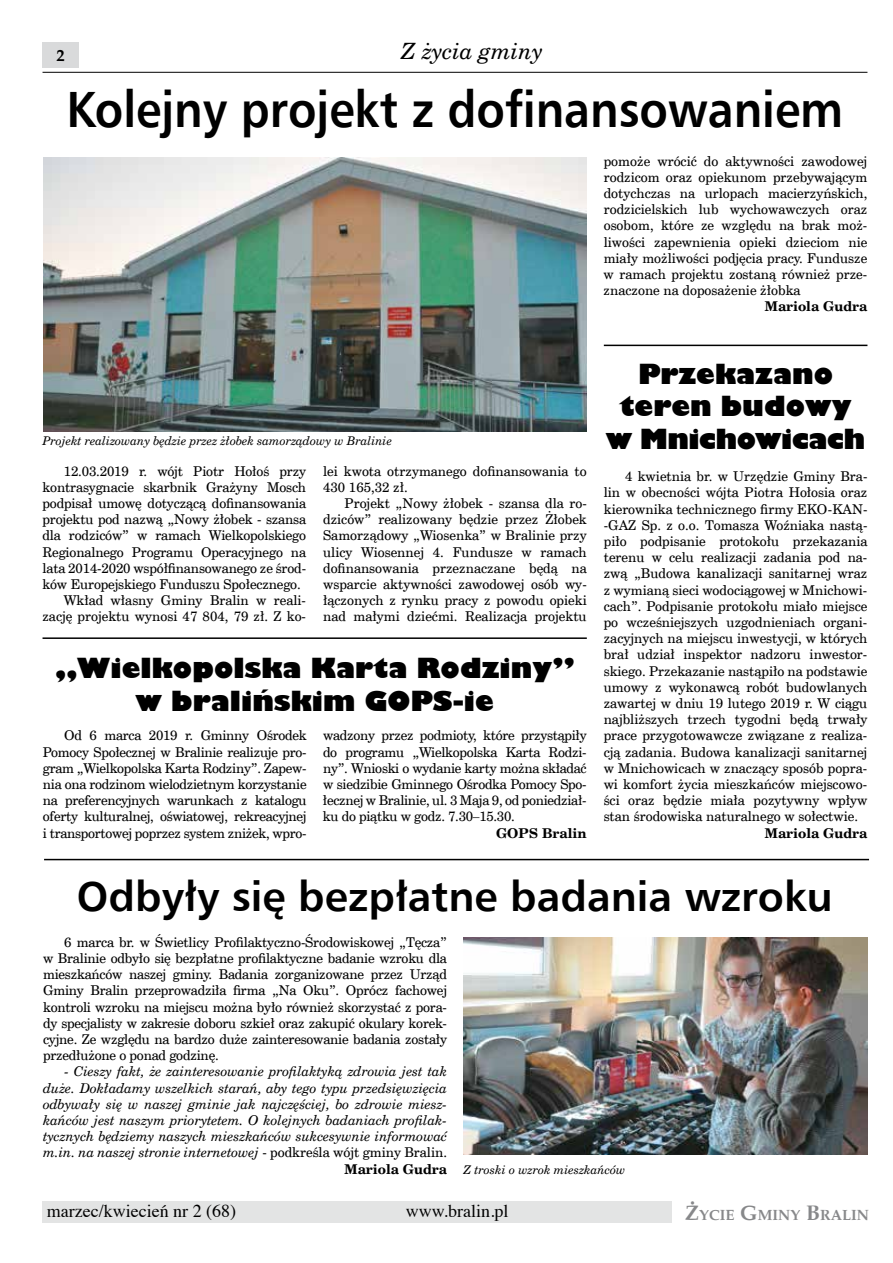
<style>
.page{position:relative;width:893px;height:1263px;background:#fff}
.page>*{position:absolute;margin:0;border:0;box-sizing:border-box;transform-origin:0 0}
.t1{font:700 51px "Humnst 777 EU";color:#000;scale:.9 1}
.t2{font:700 42px "Humnst 777 EU";color:#000}
.t3{font:800 27px/32.4px "Gilbert";color:#000;text-align:center}
.t4{font:italic 22.5px "Cent Schbook EU";color:#000}
.t5{font:18px "Times";color:#000}
.t6{font:700 16.5px "Palm Springs";color:#000}
.t7{font:700 14.7px "Palm Springs";color:#87888a}
.t8{font:13.5px/16.2px "Cent Schbook EU";letter-spacing:-.01em;color:#000;text-align:justify}
.t9{font:italic 13.5px/16.2px "Cent Schbook EU";color:#000;text-align:right}
.t10{font:700 13.5px "Cent Schbook EU";color:#000}
.t11{font:italic 12px "Cent Schbook EU";color:#000}
.s1{font-style:normal}
.s2{font-weight:700;font-style:normal}
.s3{font-size:21px}
</style>
<div class="page">
<div style="left:43px;top:1201px;width:629px;height:21px;background:#e3e4e4"></div>
<div style="left:43px;top:43px;width:36px;height:25px;background:#d9dadb"></div>
<hr style="left:43px;top:72px;width:824px;height:1px;background:#000">
<img style="left:463px;top:937px;width:404px;height:217px">
<img style="left:43px;top:158px;width:544px;height:274px">
<hr style="left:43px;top:637px;width:544px;height:2px;background:#000">
<hr style="left:44px;top:859px;width:825px;height:1px;background:#000">
<hr style="left:604px;top:345px;width:263px;height:1px;background:#000">
<p class="t6" style="left:56px;top:46px;width:10px">2</p>
<h3 class="t4" style="left:401px;top:37px;width:143px">Z życia gminy</h3>
<h1 class="t1" style="left:67px;top:77px;width:864px">Kolejny projekt z dofinansowaniem</h1>
<p class="t8" style="left:604px;top:153px;width:265px">pomoże wrócić do aktywności zawodowej rodzicom oraz opiekunom przebywającym dotychczas na urlopach macierzyńskich, rodzicielskich lub wychowawczych oraz osobom, które ze względu na brak moż&shy;liwości zapewnienia opieki dzieciom nie miały możliwości podjęcia pracy. Fundusze w ramach projektu zostaną również prze&shy;znaczone na doposażenie żłobka</p>
<p class="t10" style="left:765px;top:298px;width:104px">Mariola Gudra</p>
<p class="t11" style="left:43px;top:433px;width:351px">Projekt realizowany będzie przez żłobek samorządowy w Bralinie</p>
<p class="t8" style="left:64px;top:463px;width:244px">12.03.2019 r. wójt Piotr Hołoś przy</p>
<p class="t8" style="left:42px;top:479px;width:265px">kontrasygnacie skarbnik Grażyny Mosch</p>
<p class="t8" style="left:42px;top:496px;width:265px">podpisał umowę dotyczącą dofinansowania</p>
<p class="t8" style="left:42px;top:512px;width:265px">projektu pod nazwą „Nowy żłobek - szansa</p>
<p class="t8" style="left:42px;top:528px;width:265px">dla rodziców” w ramach Wielkopolskiego</p>
<p class="t8" style="left:42px;top:544px;width:265px">Regionalnego Programu Operacyjnego na</p>
<p class="t8" style="left:42px;top:560px;width:265px">lata 2014-2020 współfinansowanego ze środ-</p>
<p class="t8" style="left:42px;top:577px;width:260px">ków Europejskiego Funduszu Społecznego.</p>
<p class="t8" style="left:64px;top:593px;width:244px">Wkład własny Gminy Bralin w reali-</p>
<p class="t8" style="left:42px;top:609px;width:265px">zację projektu wynosi 47 804, 79 zł. Z ko-</p>
<p class="t8" style="left:323px;top:463px;width:265px">lei kwota otrzymanego dofinansowania to<br>430 165,32 zł.</p>
<p class="t8" style="left:323px;top:496px;width:265px;text-indent:21px">Projekt „Nowy żłobek - szansa dla ro&shy;dziców” realizowany będzie przez Żłobek Samorządowy „Wiosenka” w Bralinie przy ulicy Wiosennej 4. Fundusze w ramach dofinansowania przeznaczane będą na wsparcie aktywności zawodowej osób wy&shy;łączonych z rynku pracy z powodu opieki nad małymi dziećmi. Realizacja projektu</p>
<h3 class="t3" style="left:55px;top:652px;width:521px">„Wielkopolska Karta Rodziny” w bralińskim GOPS-ie</h3>
<p class="t8" style="left:43px;top:728px;width:265px;text-indent:21px">Od 6 marca 2019 r. Gminny Ośrodek Pomocy Społecznej w Bralinie realizuje pro&shy;gram „Wielkopolska Karta Rodziny”. Zapew&shy;nia ona rodzinom wielodzietnym korzystanie na preferencyjnych warunkach z katalogu oferty kulturalnej, oświatowej, rekreacyjnej i transportowej poprzez system zniżek, wpro-</p>
<p class="t8" style="left:323px;top:728px;width:265px">wadzony przez podmioty, które przystąpiły do programu „Wielkopolska Karta Rodzi&shy;ny”. Wnioski o wydanie karty można składać w siedzibie Gminnego Ośrodka Pomocy Spo&shy;łecznej w Bralinie, ul. 3 Maja 9, od poniedział&shy;ku do piątku w godz. 7.30–15.30.</p>
<p class="t10" style="left:496px;top:824px;width:92px">GOPS Bralin</p>
<h3 class="t3" style="left:606px;top:358px;width:261px">Przekazano teren budowy w Mnichowicach</h3>
<p class="t8" style="left:604px;top:469px;width:265px;text-indent:21px">4 kwietnia br. w Urzędzie Gminy Bra&shy;lin w obecności wójta Piotra Hołosia oraz kierownika technicznego firmy EKO-KAN--GAZ Sp. z o.o. Tomasza Woźniaka nastą&shy;piło podpisanie protokołu przekazania terenu w celu realizacji zadania pod na&shy;zwą „Budowa kanalizacji sanitarnej wraz z wymianą sieci wodociągowej w Mnichowi&shy;cach”. Podpisanie protokołu miało miejsce po wcześniejszych uzgodnieniach organi&shy;zacyjnych na miejscu inwestycji, w których brał udział inspektor nadzoru inwestor&shy;skiego. Przekazanie nastąpiło na podstawie umowy z wykonawcą robót budowlanych zawartej w dniu 19 lutego 2019 r. W ciągu najbliższych trzech tygodni będą trwały prace przygotowawcze związane z realiza&shy;cją zadania. Budowa kanalizacji sanitarnej w Mnichowicach w znaczący sposób popra&shy;wi komfort życia mieszkańców miejscowo&shy;ści oraz będzie miała pozytywny wpływ stan środowiska naturalnego w sołectwie.</p>
<p class="t10" style="left:765px;top:824px;width:104px">Mariola Gudra</p>
<h2 class="t2" style="left:77px;top:870px;width:757px">Odbyły się bezpłatne badania wzroku</h2>
<p class="t8" style="left:43px;top:934px;width:406px;text-indent:21px">6 marca br. w Świetlicy Profilaktyczno-Środowiskowej „Tęcza” w Bralinie odbyło się bezpłatne profilaktyczne badanie wzroku dla mieszkańców naszej gminy. Badania zorganizowane przez Urząd Gminy Bralin przeprowadziła firma „Na Oku”. Oprócz fachowej kontroli wzroku na miejscu można było również skorzystać z pora&shy;dy specjalisty w zakresie doboru szkieł oraz zakupić okulary korek&shy;cyjne. Ze względu na bardzo duże zainteresowanie badania zostały przedłużone o ponad godzinę.</p>
<p class="t9" style="left:43px;top:1064px;width:405px">- Cieszy fakt, że zainteresowanie profilaktyką zdrowia jest tak duże. Dokładamy wszelkich starań, aby tego typu przedsięwzięcia odbywały się w naszej gminie jak najczęściej, bo zdrowie miesz&shy;kańców jest naszym priorytetem. O kolejnych badaniach profilak&shy;tycznych będziemy naszych mieszkańców sukcesywnie informować m.in. na naszej stronie internetowej <span class="s1">- podkreśla wójt gminy Bralin.<br></span><span class="s2">Mariola Gudra</span></p>
<p class="t11" style="left:463px;top:1162px;width:163px">Z troski o wzrok mieszkańców</p>
<h3 class="t5" style="left:47px;top:1194px;width:191px">marzec/kwiecień nr 2 (68)</h3>
<h3 class="t5" style="left:406px;top:1194px;width:104px">www.bralin.pl</h3>
<p class="t7" style="left:685px;top:1206px;width:185px"><span class="s3">Ż</span>YCIE <span class="s3">G</span>MINY <span class="s3">B</span>RALIN</p>
</div>
